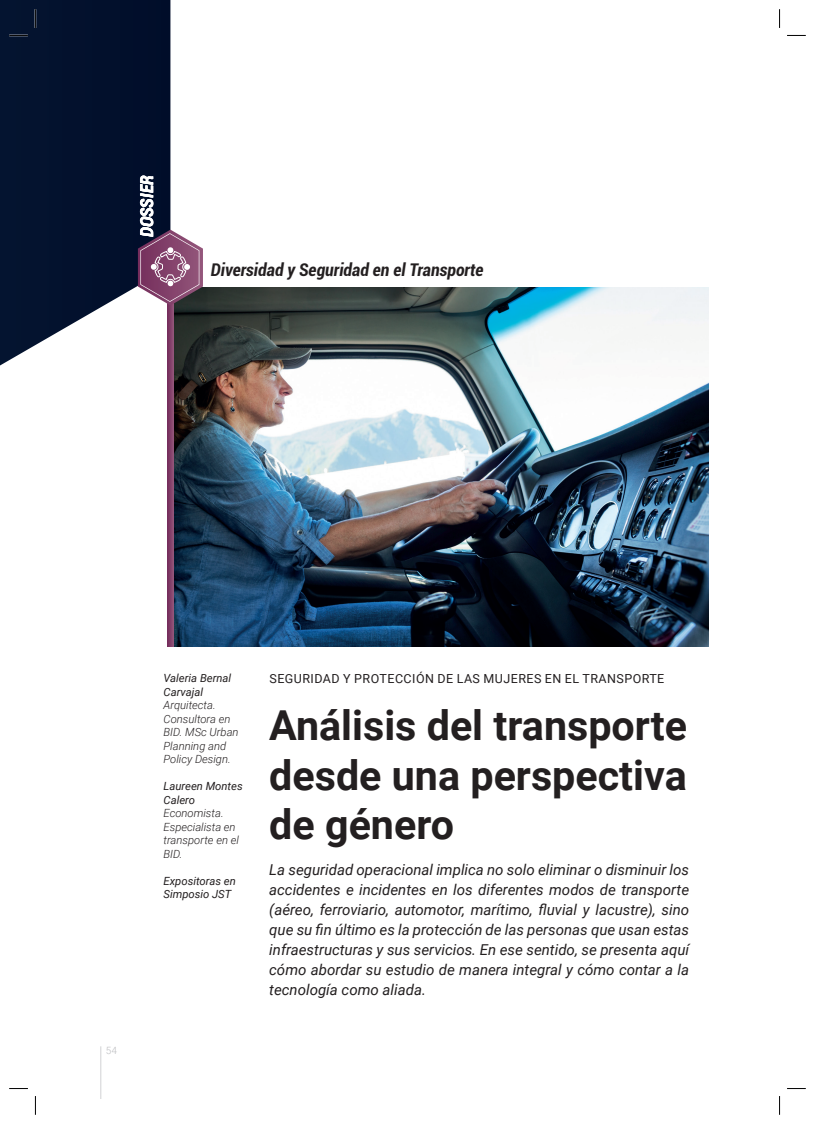
<style>
.page{position:relative;width:815px;height:1124px;background:#fff}
.page>*{position:absolute;margin:0;border:0;box-sizing:border-box;transform-origin:0 0}
.t1{font:700 41.25px/49.5px "Roboto";color:#231f20;text-align:justify}
.t2{font:italic 700 condensed 17.5px "Roboto";color:#231f20}
.t3{font:italic 700 condensed 17.5px "Roboto";color:#fff}
.t4{font:italic 15px/20px "Roboto";color:#231f20;text-align:justify}
.t5{font:12.5px "Roboto";letter-spacing:.035em;color:#231f20}
.t6{font:italic 300 11.25px/13.5px "Roboto";color:#231f20}
.t7{font:italic 11.25px/13.5px "Roboto";color:#231f20}
.t8{font:300 10px "Roboto";color:#bcbdc0}
</style>
<div class="page">
<hr style="left:101px;top:1046px;width:1px;height:52px;background:#d1d2d4">
<img style="left:173px;top:287px;width:536px;height:359px">
<svg style="left:0;top:0;width:170px;height:365px;background:#212e46"></svg>
<div style="left:168px;top:296px;width:5px;height:350px;background:#813f69"></div>
<svg style="left:138px;top:220px;width:65px;height:85px"></svg>
<svg style="left:9px;top:35px;width:19px;height:1px"></svg>
<svg style="left:787px;top:35px;width:19px;height:1px"></svg>
<svg style="left:9px;top:1088px;width:19px;height:1px"></svg>
<svg style="left:787px;top:1088px;width:19px;height:1px"></svg>
<svg style="left:35px;top:9px;width:1px;height:19px"></svg>
<svg style="left:35px;top:1096px;width:1px;height:18px"></svg>
<svg style="left:779px;top:9px;width:1px;height:19px"></svg>
<svg style="left:779px;top:1096px;width:1px;height:18px"></svg>
<p class="t3" style="left:135px;top:237px;width:64px;rotate:-90deg">DOSSIER</p>
<p class="t2" style="left:211px;top:257px;width:274px">Diversidad y Seguridad en el Transporte</p>
<p class="t8" style="left:106px;top:1043px;width:13px">54</p>
<p class="t7" style="left:164px;top:670px;width:69px">Valeria Bernal<br>Carvajal</p>
<p class="t6" style="left:164px;top:697px;width:77px">Arquitecta.<br>Consultora en<br>BID. MSc Urban<br>Planning and<br>Policy Design.</p>
<p class="t7" style="left:164px;top:778px;width:81px">Laureen Montes<br>Calero</p>
<p class="t6" style="left:164px;top:805px;width:77px">Economista.<br>Especialista en transporte en el<br>BID.</p>
<p class="t7" style="left:164px;top:873px;width:74px">Expositoras en<br>Simposio JST</p>
<p class="t5" style="left:270px;top:669px;width:396px">SEGURIDAD Y PROTECCIÓN DE LAS MUJERES EN EL TRANSPORTE</p>
<h1 class="t1" style="left:269px;top:699px;width:419px">Análisis del transporte desde una perspectiva de género</h1>
<p class="t4" style="left:269px;top:858px;width:421px">La seguridad operacional implica no solo eliminar o disminuir los accidentes e incidentes en los diferentes modos de transporte (aéreo, ferroviario, automotor, marítimo, fluvial y lacustre), sino que su fin último es la protección de las personas que usan estas infraestructuras y sus servicios. En ese sentido, se presenta aquí cómo abordar su estudio de manera integral y cómo contar a la tecnología como aliada.</p>
</div>
